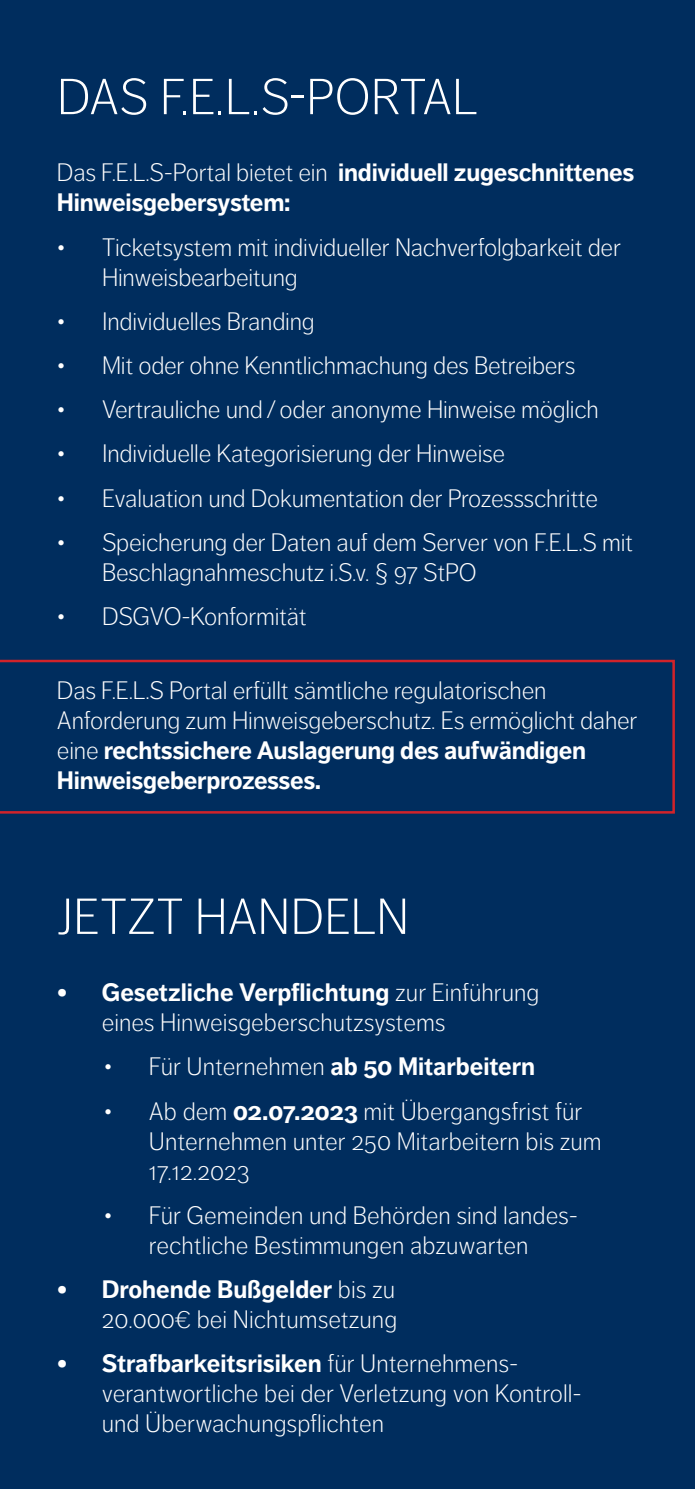
<style>
.page{position:relative;width:695px;height:1489px;background:#fff}
.page>*{position:absolute;margin:0;border:0;box-sizing:border-box;transform-origin:0 0}
.t1{font:300 50px "Dagny Pro";letter-spacing:.005em;color:#fff}
.t2{font:300 25px/30px "Dagny Pro";letter-spacing:-.01em;color:#fff}
.t3{font:700 25px/30px "Dagny Pro";letter-spacing:-.01em;color:#fff}
.s1{font-weight:300}
.s2{font-weight:700}
</style>
<div class="page">
<div style="left:0;top:0;width:694px;height:1488px;background:#002d5e"></div>
<div style="left:0;top:659px;width:674px;height:154px;background:#002d5e"></div>
<h1 class="t1" style="left:57px;top:69px;width:422px">DAS F.E.L.S-PORTAL</h1>
<p class="t3" style="left:57px;top:158px;width:578px"><span class="s1">Das F.E.L.S-Portal bietet ein</span> individuell zugeschnittenes<br>Hinweisgebersystem:</p>
<p class="t2" style="left:102px;top:232px;width:520px;text-indent:-45px">• Ticketsystem mit individueller Nachverfolgbarkeit der<br>Hinweisbearbeitung</p>
<p class="t2" style="left:57px;top:306px;width:259px">• Individuelles Branding</p>
<p class="t2" style="left:57px;top:350px;width:520px">• Mit oder ohne Kenntlichmachung des Betreibers</p>
<p class="t2" style="left:57px;top:395px;width:543px">• Vertrauliche und / oder anonyme Hinweise möglich</p>
<p class="t2" style="left:57px;top:439px;width:449px">• Individuelle Kategorisierung der Hinweise</p>
<p class="t2" style="left:57px;top:483px;width:542px">• Evaluation und Dokumentation der Prozessschritte</p>
<p class="t2" style="left:102px;top:527px;width:532px;text-indent:-45px">• Speicherung der Daten auf dem Server von F.E.L.S mit<br>Beschlagnahmeschutz i.S.v. § 97 StPO</p>
<p class="t2" style="left:57px;top:601px;width:251px">• DSGVO-Konformität</p>
<p class="t2" style="left:57px;top:675px;width:582px">Das F.E.L.S Portal erfüllt sämtliche regulatorischen Anforderung zum Hinweisgeberschutz. Es ermöglicht daher eine <span class="s2">rechtssichere Auslagerung des aufwändigen Hinweisgeberprozesses.</span></p>
<h1 class="t1" style="left:57px;top:888px;width:353px">JETZT HANDELN</h1>
<p class="t2" style="left:102px;top:977px;width:439px;text-indent:-45px"><span class="s2">• Gesetzliche Verpflichtung</span> zur Einführung eines Hinweisgeberschutzsystems</p>
<p class="t3" style="left:104px;top:1051px;width:433px"><span class="s1">• Für Unternehmen</span> ab 50 Mitarbeitern</p>
<p class="t2" style="left:149px;top:1096px;width:454px;text-indent:-45px">• Ab dem <span class="s2">02.07.2023</span> mit Übergangsfrist für<br>Unternehmen unter 250 Mitarbeitern bis zum<br>17.12.2023</p>
<p class="t2" style="left:104px;top:1200px;width:475px;text-align:center">• Für Gemeinden und Behörden sind landes&shy;rechtliche Bestimmungen abzuwarten</p>
<p class="t2" style="left:57px;top:1274px;width:342px;text-align:right"><span class="s2">• Drohende Bußgelder</span> bis zu<br>20.000€ bei Nichtumsetzung</p>
<p class="t2" style="left:102px;top:1348px;width:481px;text-indent:-45px"><span class="s2">• Strafbarkeitsrisiken</span> für Unternehmens&shy;verantwortliche bei der Verletzung von Kontroll&shy;und Überwachungspflichten</p>
</div>
